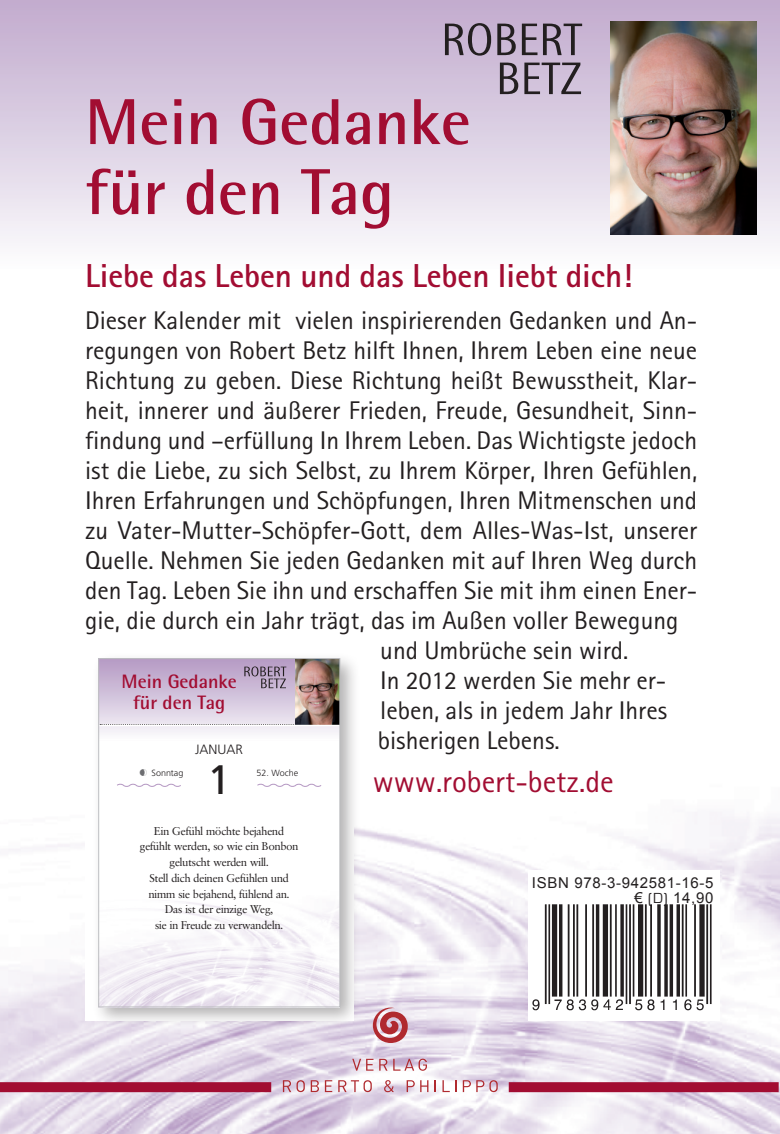
<style>
.page{position:relative;width:780px;height:1134px;background:#fff}
.page>*{position:absolute;margin:0;border:0;box-sizing:border-box;transform-origin:0 0}
.t1{font:700 65px "Rotis Semi Sans";color:#a20d32}
.t2{font:41.25px "Frutiger";color:#231f20}
.t3{font:700 32.5px "Rotis Grotesk BQ";color:#a20d32}
.t4{font:30px "Rotis Grotesk BQ";color:#a20d32}
.t5{font:25px/30px "Rotis Grotesk BQ";color:#231f20}
.t6{font:700 19.5px "Rotis Semi Sans";color:#a20d32}
.t7{font:15px "Arial";letter-spacing:.045em;color:#231f20}
.t8{font:300 13.5px "Frutiger";color:#231f20}
.t9{font:11.25px "Sabon BQ";color:#231f20}
.t10{font:300 9px "Frutiger";color:#231f20}
.s1{font-family:"L Astrology Pi One";font-weight:400;font-size:9.75px;color:#6c6d70}
.s2{font-family:"Eurostile"}
</style>
<div class="page">
<img style="left:0;top:812px;width:780px;height:322px">
<div style="left:0;top:0;width:780px;height:270px;background:linear-gradient(to bottom,#c0a9cc,#fbfbfc)"></div>
<img style="left:611px;top:21px;width:145px;height:214px">
<svg style="left:500px;top:63px;width:81px;height:31px;background:#968a9c"></svg>
<svg style="left:445px;top:23px;width:137px;height:33px;background:#928498"></svg>
<div style="left:528px;top:870px;width:191px;height:150px;background:#fff"></div>
<img style="left:532px;top:905px;width:180px;height:106px">
<svg style="left:352px;top:1059px;width:21px;height:12px"></svg>
<svg style="left:325px;top:1080px;width:7px;height:12px"></svg>
<svg style="left:379px;top:1059px;width:8px;height:12px"></svg>
<svg style="left:311px;top:1080px;width:8px;height:12px"></svg>
<svg style="left:393px;top:1059px;width:34px;height:12px"></svg>
<svg style="left:442px;top:1080px;width:14px;height:12px"></svg>
<svg style="left:435px;top:1080px;width:1px;height:12px"></svg>
<svg style="left:406px;top:1080px;width:22px;height:12px"></svg>
<svg style="left:384px;top:1080px;width:10px;height:12px"></svg>
<svg style="left:283px;top:1080px;width:22px;height:12px"></svg>
<svg style="left:338px;top:1080px;width:34px;height:12px"></svg>
<svg style="left:463px;top:1080px;width:34px;height:12px"></svg>
<svg style="left:373px;top:1007px;width:35px;height:36px"></svg>
<div style="left:0;top:1082px;width:271px;height:10px;background:#a20d32"></div>
<div style="left:508px;top:1082px;width:270px;height:10px;background:#a20d32"></div>
<div style="left:85px;top:645px;width:268px;height:375px;background:#fff"></div>
<div style="left:92px;top:652px;width:268px;height:375px;background:#231f20;opacity:.35"></div>
<svg style="left:98px;top:658px;width:242px;height:349px"></svg>
<p class="t1" style="left:85px;top:82px;width:387px">Mein Gedanke</p>
<p class="t1" style="left:85px;top:152px;width:310px">für den Tag</p>
<p class="t3" style="left:85px;top:255px;width:548px">Liebe das Leben und das Leben liebt dich!</p>
<p class="t5" style="left:85px;top:306px;width:613px">Dieser Kalender mit vielen inspirierenden Gedanken und An-</p>
<p class="t5" style="left:85px;top:336px;width:613px">regungen von Robert Betz hilft Ihnen, Ihrem Leben eine neue</p>
<p class="t5" style="left:85px;top:366px;width:613px">Richtung zu geben. Diese Richtung heißt Bewusstheit, Klar-</p>
<p class="t5" style="left:85px;top:396px;width:613px">heit, innerer und äußerer Frieden, Freude, Gesundheit, Sinn-</p>
<p class="t5" style="left:85px;top:426px;width:613px">findung und –erfüllung In Ihrem Leben. Das Wichtigste jedoch</p>
<p class="t5" style="left:85px;top:456px;width:613px">ist die Liebe, zu sich Selbst, zu Ihrem Körper, Ihren Gefühlen,</p>
<p class="t5" style="left:85px;top:486px;width:613px">Ihren Erfahrungen und Schöpfungen, Ihren Mitmenschen und</p>
<p class="t5" style="left:85px;top:516px;width:613px">zu Vater-Mutter-Schöpfer-Gott, dem Alles-Was-Ist, unserer</p>
<p class="t5" style="left:85px;top:546px;width:613px">Quelle. Nehmen Sie jeden Gedanken mit auf Ihren Weg durch</p>
<p class="t5" style="left:85px;top:576px;width:613px">den Tag. Leben Sie ihn und erschaffen Sie mit ihm einen Ener-</p>
<p class="t5" style="left:85px;top:606px;width:595px">gie, die durch ein Jahr trägt, das im Außen voller Bewegung</p>
<p class="t5" style="left:380px;top:636px;width:249px">und Umbrüche sein wird.</p>
<p class="t5" style="left:380px;top:666px;width:287px">In 2012 werden Sie mehr er-</p>
<p class="t5" style="left:378px;top:696px;width:291px">leben, als in jedem Jahr Ihres bisherigen Lebens.</p>
<p class="t4" style="left:373px;top:764px;width:242px">www.robert-betz.de</p>
<p class="t6" style="left:121px;top:669px;width:117px">Mein Gedanke</p>
<p class="t6" style="left:133px;top:690px;width:94px">für den Tag</p>
<p class="t8" style="left:195px;top:741px;width:49px">JANUAR</p>
<p class="t10" style="left:140px;top:768px;width:45px"><span class="s1">9</span> Sonntag</p>
<p class="t10" style="left:256px;top:768px;width:43px">52. Woche</p>
<p class="t2" style="left:208px;top:755px;width:24px">1</p>
<p class="t9" style="left:154px;top:824px;width:131px">Ein Gefühl möchte bejahend</p>
<p class="t9" style="left:140px;top:840px;width:160px">gefühlt werden, so wie ein Bonbon</p>
<p class="t9" style="left:169px;top:856px;width:101px">gelutscht werden will.</p>
<p class="t9" style="left:149px;top:871px;width:141px">Stell dich deinen Gefühlen und</p>
<p class="t9" style="left:149px;top:887px;width:142px">nimm sie bejahend, fühlend an.</p>
<p class="t9" style="left:165px;top:903px;width:110px">Das ist der einzige Weg,</p>
<p class="t9" style="left:155px;top:918px;width:129px">sie in Freude zu verwandeln.</p>
<p class="t7" style="left:532px;top:872px;width:183px">ISBN 978-3-942581-16-5</p>
<p class="t7" style="left:634px;top:887px;width:80px">€ <span class="s2">(D)</span> 14,90</p>
</div>
